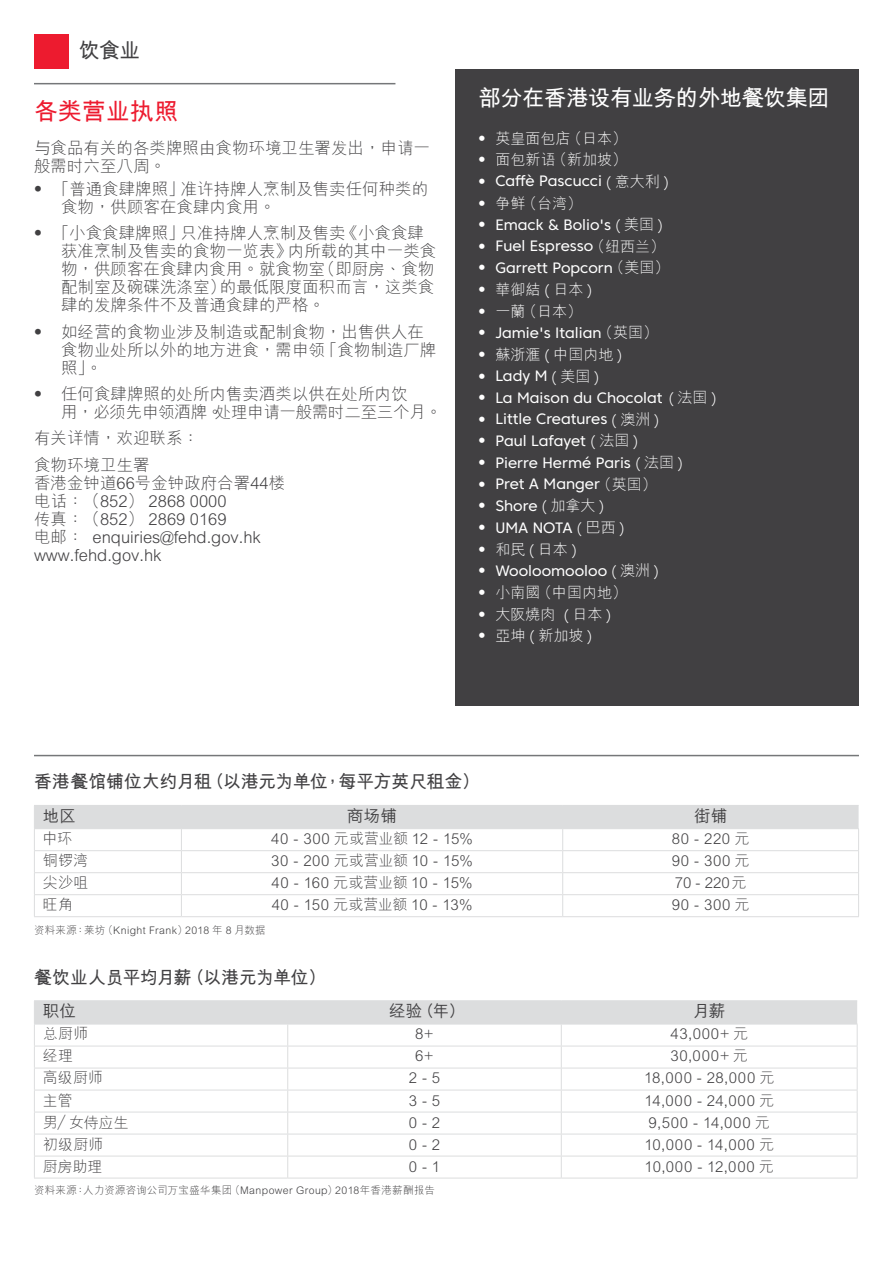
<style>
.page{position:relative;width:893px;height:1263px;background:#fff}
.page>*{position:absolute;margin:0;border:0;box-sizing:border-box;transform-origin:0 0}
.t1{font:700 24px "M Hei HKS";color:#ed1b2f}
.t2{font:700 22.5px "M Hei HKS";letter-spacing:-.025em;color:#fff}
.t3{font:700 21px "M Hei HKS";color:#414042}
.t4{font:700 18px "M Hei HKS";letter-spacing:-.025em;color:#414042}
.t5{font:300 16.5px/18px "M Hei HKS";color:#414042}
.t6{font:500 16.5px "M Hei HKS";letter-spacing:.005em;color:#414042}
.t7{font:15px "Core Sans C 45";color:#fff}
.t8{font:300 15px "M Hei HKS";letter-spacing:.015em;color:#414042}
.t9{font:300 15px "M Hei HK";color:#fff}
.t10{font:300 15px "M Hei HKS";letter-spacing:.055em;color:#414042}
.t11{font:300 15px "M Hei HKS";letter-spacing:-.01em;color:#414042}
.t12{font:300 15px "M Hei HKS";color:#fff}
.t13{font:300 10.5px "M Hei HKS";letter-spacing:.035em;color:#414042}
.s1{font-family:"M Hei HK";font-weight:300}
.s2{font-family:"M Hei HKS";font-weight:300}
.s3{font-family:"M Hei HKS"}
</style>
<div class="page">
<div style="left:34px;top:34px;width:34px;height:34px;background:#ed1b2f"></div>
<div style="left:455px;top:70px;width:404px;height:636px;background:#414042"></div>
<hr style="left:34px;top:83px;width:361px;height:1px;background:#757779">
<hr style="left:34px;top:755px;width:825px;height:1px;background:#757779">
<hr style="left:34px;top:916px;width:147px;height:1px;background:#dcddde">
<hr style="left:181px;top:916px;width:382px;height:1px;background:#dcddde">
<hr style="left:563px;top:916px;width:296px;height:1px;background:#dcddde">
<svg style="left:34px;top:805px;width:825px;height:111px"></svg>
<hr style="left:34px;top:1000px;width:254px;height:1px;background:#dcddde">
<hr style="left:288px;top:1000px;width:273px;height:1px;background:#dcddde">
<hr style="left:561px;top:1000px;width:296px;height:1px;background:#dcddde">
<hr style="left:34px;top:1178px;width:254px;height:1px;background:#dcddde">
<hr style="left:288px;top:1178px;width:273px;height:1px;background:#dcddde">
<hr style="left:561px;top:1178px;width:296px;height:1px;background:#dcddde">
<svg style="left:34px;top:1001px;width:824px;height:177px"></svg>
<p class="t3" style="left:79px;top:35px;width:63px">飲食業</p>
<h1 class="t1" style="left:34px;top:93px;width:145px">各類營業執照</h1>
<p class="t5" style="left:34px;top:138px;width:398px">與食品有關的各類牌照由食物環境衛生署發出，申請一般需時六至八周。</p>
<p class="t5" style="left:61px;top:179px;width:369px;text-indent:-31px">• 「普通食肆牌照」准許持牌人烹製及售賣任何種類的食物，供顧客在食肆內食用。</p>
<p class="t5" style="left:61px;top:224px;width:377px;text-indent:-31px">• 「小食食肆牌照」只准持牌人烹製及售賣《小食食肆獲准烹製及售賣的食物一覽表》內所載的其中一類食物，供顧客在食肆內食用。就食物室（即廚房、食物配製室及碗碟洗滌室）的最低限度面積而言，這類食肆的發牌條件不及普通食肆的嚴格。</p>
<p class="t5" style="left:61px;top:322px;width:377px;text-indent:-31px">• 如經營的食物業涉及製造或配製食物，出售供人在食物業處所以外的地方進食，需申領「食物製造廠牌照」。</p>
<p class="t5" style="left:61px;top:385px;width:382px;text-indent:-31px">• 任何食肆牌照的處所內售賣酒類以供在處所內飲<br>用，必須先申領酒牌。處理申請一般需時二至三個月。</p>
<p class="t5" style="left:34px;top:424px;width:166px;line-height:26.5px">有關詳情，歡迎聯繫：食物環境衛生署</p>
<p class="t5" style="left:34px;top:473px;width:253px">香港金鐘道66號金鐘政府合署44樓電話：（852） 2868 0000<br>傳真：（852） 2869 0169<br>電郵： enquiries@fehd.gov.hk www.fehd.gov.hk</p>
<h2 class="t2" style="left:478px;top:82px;width:353px">部分在香港設有業務的外地餐飲集團</h2>
<p class="t12" style="left:475px;top:128px;width:154px">• 英皇麵包店（日本）</p>
<p class="t12" style="left:475px;top:149px;width:154px">• 麵包新語（新加坡）</p>
<p class="t7" style="left:475px;top:172px;width:196px"><span class="s1">•</span> Caffè Pascucci <span class="s1">(</span> <span class="s2">意大利 )</span></p>
<p class="t12" style="left:475px;top:192px;width:109px">• 爭鮮（台灣）</p>
<p class="t7" style="left:475px;top:215px;width:190px"><span class="s1">•</span> Emack &amp; Bolio's <span class="s1">(</span> <span class="s2">美國 )</span></p>
<p class="t7" style="left:475px;top:237px;width:192px"><span class="s1">•</span> Fuel Espresso<span class="s1">（</span><span class="s2">紐西蘭</span><span class="s1">）</span></p>
<p class="t7" style="left:475px;top:258px;width:196px"><span class="s1">•</span> Garrett Popcorn<span class="s1">（</span><span class="s2">美國</span><span class="s1">）</span></p>
<p class="t9" style="left:475px;top:282px;width:119px">• 華御結 ( <span class="s3">日本</span> )</p>
<p class="t9" style="left:475px;top:303px;width:109px">• 一蘭（日本）</p>
<p class="t7" style="left:475px;top:323px;width:185px"><span class="s1">•</span> Jamie's Italian<span class="s1">（</span><span class="s2">英國</span><span class="s1">）</span></p>
<p class="t9" style="left:475px;top:347px;width:149px">• 蘇浙滙 ( <span class="s3">中國內地</span> )</p>
<p class="t7" style="left:475px;top:366px;width:126px"><span class="s1">•</span> Lady M <span class="s1">(</span> <span class="s2">美國</span> <span class="s1">)</span></p>
<p class="t7" style="left:475px;top:388px;width:243px"><span class="s1">•</span> La Maison du Chocolat <span class="s1">(</span> <span class="s2">法國</span> <span class="s1">)</span></p>
<p class="t7" style="left:475px;top:410px;width:186px"><span class="s1">•</span> Little Creatures <span class="s1">(</span> <span class="s2">澳洲 )</span></p>
<p class="t7" style="left:475px;top:431px;width:165px"><span class="s1">•</span> Paul Lafayet <span class="s1">(</span> <span class="s2">法國</span> <span class="s1">)</span></p>
<p class="t7" style="left:475px;top:453px;width:210px"><span class="s1">•</span> Pierre Hermé Paris <span class="s2">( 法國</span> <span class="s1">)</span></p>
<p class="t7" style="left:475px;top:475px;width:184px"><span class="s1">•</span> Pret A Manger<span class="s1">（</span><span class="s2">英國</span><span class="s1">）</span></p>
<p class="t7" style="left:475px;top:496px;width:131px"><span class="s1">•</span> Shore <span class="s1">(</span> <span class="s2">加拿大</span> <span class="s1">)</span></p>
<p class="t7" style="left:475px;top:518px;width:151px"><span class="s1">•</span> UMA NOTA <span class="s1">( 巴西 )</span></p>
<p class="t9" style="left:475px;top:541px;width:103px">• 和民(日本)</p>
<p class="t7" style="left:475px;top:561px;width:186px"><span class="s1">•</span> Wooloomooloo <span class="s1">(</span> <span class="s2">澳洲</span> <span class="s1">)</span></p>
<p class="t9" style="left:475px;top:585px;width:154px">• 小南國<span class="s3">（中國內地</span>）</p>
<p class="t9" style="left:475px;top:606px;width:138px">• 大阪燒肉 ( 日本 )</p>
<p class="t9" style="left:475px;top:628px;width:119px">• 亞坤 ( <span class="s3">新加坡</span> )</p>
<p class="t4" style="left:34px;top:768px;width:447px">香港餐館鋪位大約月租（以港元為單位，每平方英尺租金）</p>
<p class="t6" style="left:43px;top:804px;width:34px">地區</p>
<p class="t6" style="left:347px;top:804px;width:51px">商場鋪</p>
<p class="t6" style="left:694px;top:804px;width:35px">街鋪</p>
<p class="t8" style="left:43px;top:828px;width:31px">中環</p>
<p class="t8" style="left:271px;top:828px;width:203px">40 - 300 元或營業額 12 - 15%</p>
<p class="t8" style="left:672px;top:828px;width:79px">80 - 220 元</p>
<p class="t8" style="left:43px;top:850px;width:47px">銅鑼灣</p>
<p class="t8" style="left:271px;top:850px;width:203px">30 - 200 元或營業額 10 - 15%</p>
<p class="t8" style="left:672px;top:850px;width:79px">90 - 300元</p>
<p class="t8" style="left:43px;top:872px;width:47px">尖沙咀</p>
<p class="t11" style="left:272px;top:872px;width:202px">40 - 160 元或營業額 10 - 15%</p>
<p class="t8" style="left:675px;top:872px;width:73px">70 - 220元</p>
<p class="t8" style="left:43px;top:894px;width:31px">旺角</p>
<p class="t11" style="left:272px;top:894px;width:202px">40 - 150 元或營業額 10 - 13%</p>
<p class="t8" style="left:672px;top:894px;width:79px">90 - 300元</p>
<p class="t13" style="left:34px;top:923px;width:233px">資料來源：萊坊（Knight Frank）2018 年 8 月數據</p>
<p class="t4" style="left:34px;top:964px;width:294px">餐飲業人員平均月薪（以港元為單位）</p>
<p class="t6" style="left:43px;top:999px;width:35px">職位</p>
<p class="t6" style="left:389px;top:999px;width:77px">經驗（年）</p>
<p class="t6" style="left:693px;top:999px;width:34px">月薪</p>
<p class="t8" style="left:43px;top:1023px;width:47px">總廚師</p>
<p class="t8" style="left:415px;top:1023px;width:20px">8+</p>
<p class="t8" style="left:670px;top:1023px;width:79px">43,000+ 元</p>
<p class="t8" style="left:43px;top:1045px;width:32px">經理</p>
<p class="t8" style="left:415px;top:1045px;width:20px">6+</p>
<p class="t8" style="left:670px;top:1045px;width:79px">30,000+ 元</p>
<p class="t8" style="left:43px;top:1067px;width:62px">高級廚師</p>
<p class="t8" style="left:409px;top:1067px;width:33px">2-5</p>
<p class="t10" style="left:644px;top:1067px;width:132px">18,000 - 28,000 元</p>
<p class="t8" style="left:43px;top:1089px;width:31px">主管</p>
<p class="t8" style="left:409px;top:1089px;width:33px">3-5</p>
<p class="t10" style="left:644px;top:1089px;width:131px">14,000 - 24,000 元</p>
<p class="t8" style="left:43px;top:1111px;width:87px">男／女侍應生</p>
<p class="t8" style="left:409px;top:1111px;width:33px">0-2</p>
<p class="t8" style="left:649px;top:1111px;width:123px">9,500 - 14,000 元</p>
<p class="t8" style="left:43px;top:1133px;width:62px">初級廚師</p>
<p class="t8" style="left:409px;top:1133px;width:33px">0-2</p>
<p class="t10" style="left:644px;top:1133px;width:131px">10,000 - 14,000 元</p>
<p class="t8" style="left:43px;top:1155px;width:61px">廚房助理</p>
<p class="t8" style="left:409px;top:1155px;width:33px">0-1</p>
<p class="t10" style="left:644px;top:1155px;width:131px">10,000 - 12,000 元</p>
<p class="t13" style="left:34px;top:1183px;width:402px">資料來源：人力資源咨詢公司萬寶盛華集團（Manpower Group）2018年香港薪酬報告</p>
</div>
